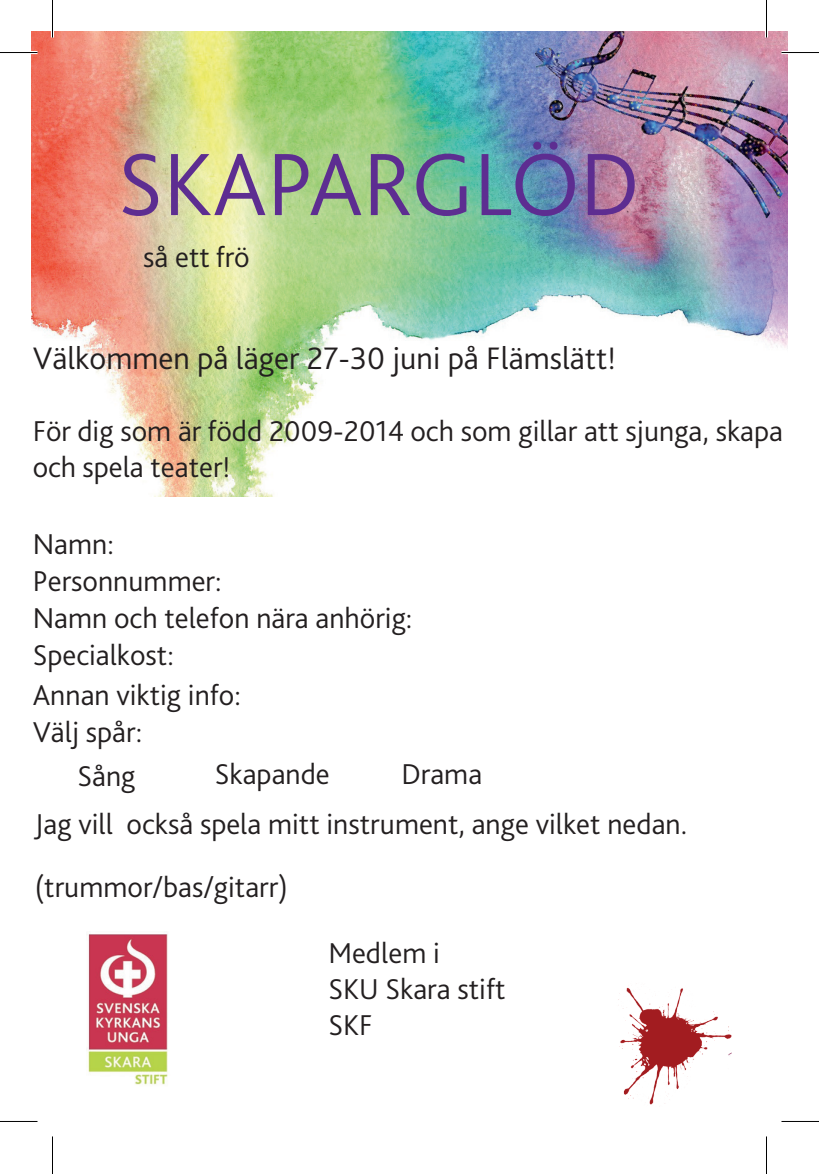
<style>
.page{position:relative;width:819px;height:1174px;background:#fff}
.page>*{position:absolute;margin:0;border:0;box-sizing:border-box;transform-origin:0 0}
.t1{font:300 92.5px "Bliss 2";color:#5d2d91}
.t2{font:300 32.5px "Bliss 2";color:#231f20}
.t3{font:300 30px/37px "Bliss 2";color:#231f20}
</style>
<div class="page">
<img style="left:31px;top:31px;width:757px;height:465px">
<img style="left:503px;top:31px;width:285px;height:226px">
<img style="left:618px;top:987px;width:113px;height:118px">
<img style="left:88px;top:934px;width:80px;height:151px">
<hr style="left:0;top:51px;width:38px;height:3px;background:#fff">
<hr style="left:781px;top:51px;width:38px;height:3px;background:#fff">
<hr style="left:51px;top:0;width:3px;height:37px;background:#fff">
<hr style="left:765px;top:0;width:3px;height:37px;background:#fff">
<hr style="left:0;top:52px;width:38px;height:1px;background:#000">
<hr style="left:781px;top:52px;width:38px;height:1px;background:#000">
<hr style="left:0;top:1120px;width:38px;height:1px;background:#000">
<hr style="left:781px;top:1120px;width:38px;height:1px;background:#000">
<hr style="left:52px;top:0;width:1px;height:37px;background:#000">
<hr style="left:52px;top:1136px;width:1px;height:37px;background:#000">
<hr style="left:766px;top:0;width:1px;height:37px;background:#000">
<hr style="left:766px;top:1136px;width:1px;height:37px;background:#000">
<h1 class="t1" style="left:118px;top:127px;width:523px">SKAPARGLÖD</h1>
<p class="t3" style="left:143px;top:237px;width:108px">så ett frö</p>
<p class="t2" style="left:33px;top:338px;width:585px">Välkommen på läger 27-30 juni på Flämslätt!</p>
<p class="t3" style="left:33px;top:412px;width:752px;line-height:36px">För dig som är född 2009-2014 och som gillar att sjunga, skapa och spela teater!</p>
<p class="t3" style="left:33px;top:524px;width:381px">Namn:<br>Personnummer:<br>Namn och telefon nära anhörig:<br>Specialkost:</p>
<p class="t3" style="left:33px;top:676px;width:210px">Annan viktig info:<br>Välj spår:</p>
<p class="t3" style="left:77px;top:756px;width:59px">Sång</p>
<p class="t3" style="left:215px;top:754px;width:116px">Skapande</p>
<p class="t3" style="left:35px;top:747px;width:654px;line-height:50px;text-indent:367px">Drama<br>Jag vill också spela mitt instrument, ange vilket nedan.</p>
<p class="t3" style="left:35px;top:867px;width:254px">(trummor/bas/gitarr)</p>
<p class="t3" style="left:328px;top:934px;width:179px;line-height:36px">Medlem i<br>SKU Skara stift<br>SKF</p>
</div>
